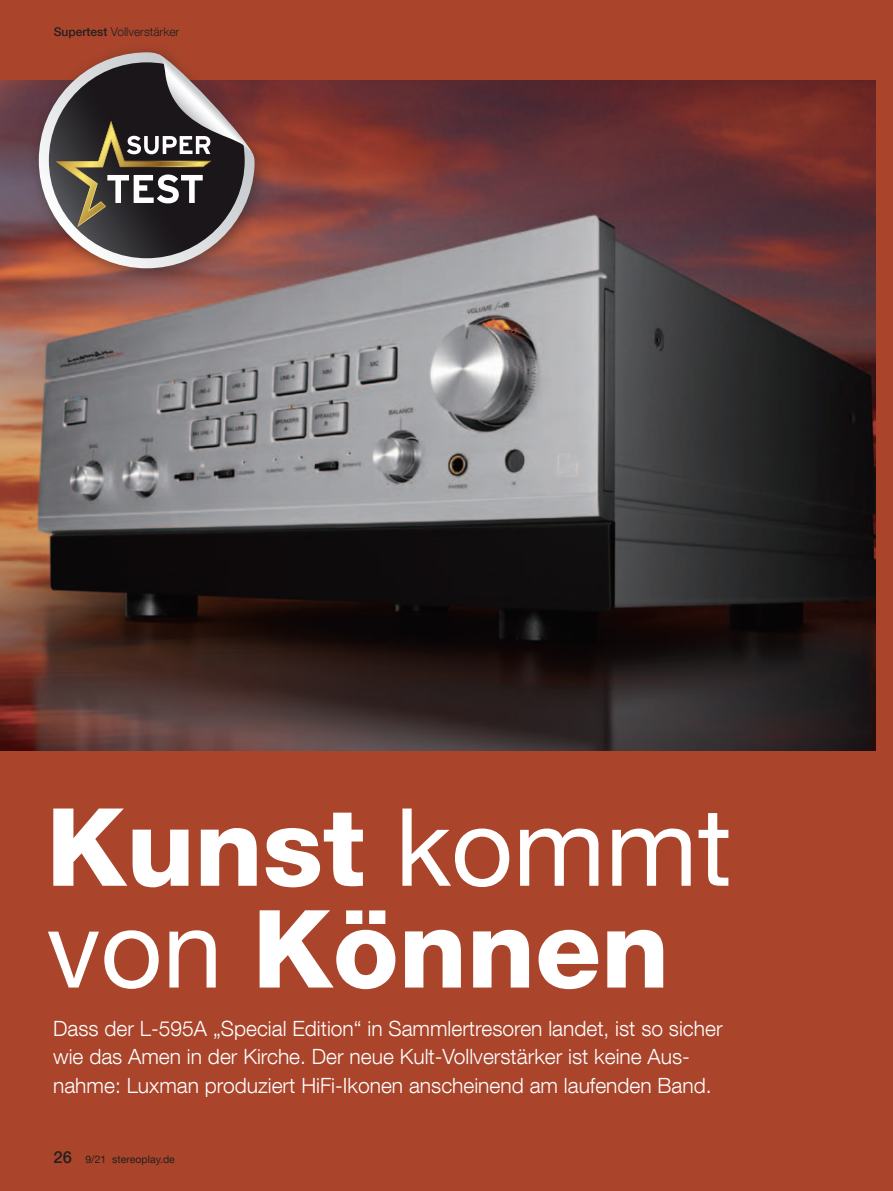
<style>
.page{position:relative;width:893px;height:1191px;background:#aa452c}
.page>*{position:absolute;margin:0;border:0;box-sizing:border-box;transform-origin:0 0}
._001_Headline{font:800 108.15px/101.7px "Helvetica Neue LT Com";color:#fff}
._003_Vorspann{font:300 21px/28.5px "Helvetica Neue LT Com";color:#fff}
.t1{font:500 16.5px "Helvetica Neue LT Com";color:#231f20}
.Rubrikenzeile_Neu{font:300 12px "Helvetica Neue LT Com";color:#231f20}
.xxx_-Pagina{font:10.5px "Helvetica Neue LT Com";color:#231f20}
.s1{font-weight:500}
.s2{font-weight:400}
</style>
<div class="page">
<img style="left:0;top:81px;width:876px;height:669px">
<div style="left:28px;top:42px;width:244px;height:243px;background:#231f20;opacity:.45"></div>
<svg style="left:39px;top:52px;width:216px;height:216px"></svg>
<svg style="left:49px;top:54px;width:204px;height:204px"></svg>
<p class="Rubrikenzeile_Neu" style="left:54px;top:24px;width:127px"><span class="s1">Supertest</span> Vollverstärker</p>
<p class="_001_Headline" style="left:46px;top:796px;width:687px">Kunst <span class="s2">kommt von</span> Können</p>
<p class="_003_Vorspann" style="left:53px;top:1013px;width:671px">Dass der L-595A „Special Edition“ in Sammlertresoren landet, ist so sicher wie das Amen in der Kirche. Der neue Kult-Vollverstärker ist keine Aus&shy;nahme: Luxman produziert HiFi-Ikonen anscheinend am laufenden Band.</p>
<p class="t1" style="left:54px;top:1147px;width:20px">26</p>
<p class="xxx_-Pagina" style="left:85px;top:1152px;width:91px">9/21 stereoplay.de</p>
</div>
